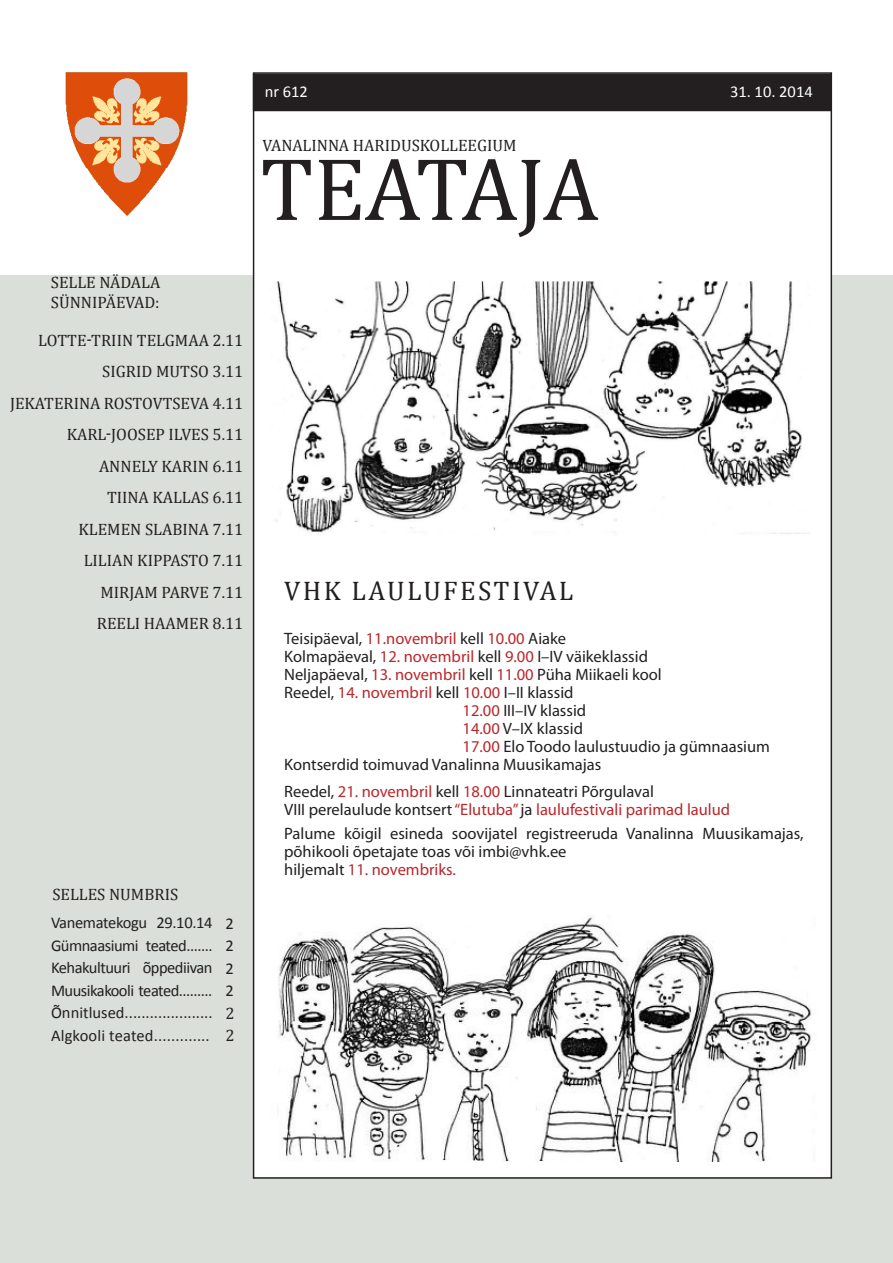
<style>
.page{position:relative;width:893px;height:1263px;background:#fff}
.page>*{position:absolute;margin:0;border:0;box-sizing:border-box;transform-origin:0 0}
.t1{font:90px "Cambria";letter-spacing:-.015em;color:#231f20}
.t2{font:27px "Cambria";letter-spacing:.09em;color:#231f20}
.t3{font:16.5px/18px "Myriad Pro";color:#231f20}
.t4{font:16.5px "Cambria";color:#231f20}
.t5{font:16.5px "Calibri";letter-spacing:-.03em;color:#231f20}
.t6{font:16.5px "Myriad Pro";color:#bb272b}
.t7{font:16.5px "Calibri";color:#231f20}
.t8{font:16.5px "Calibri";letter-spacing:.01em;color:#231f20}
.t9{font:16.5px "Calibri";color:#fff}
.s1{color:#bb272b}
.s2{color:#231f20}
</style>
<div class="page">
<div style="left:1px;top:276px;width:892px;height:987px;background:#dadfd9"></div>
<div style="left:254px;top:73px;width:577px;height:1105px;background:#fff"></div>
<div style="left:253px;top:74px;width:578px;height:37px;background:#231f20"></div>
<img style="left:65px;top:72px;width:123px;height:144px">
<img style="left:276px;top:281px;width:529px;height:253px">
<img style="left:278px;top:914px;width:534px;height:247px">
<p class="t4" style="left:51px;top:273px;width:111px">SELLE NÄDALA</p>
<p class="t4" style="left:51px;top:293px;width:110px">SÜNNIPÄEVAD:</p>
<p class="t4" style="left:38px;top:330px;width:207px">LOTTE-TRIIN TELGMAA 2.11</p>
<p class="t4" style="left:102px;top:362px;width:143px">SIGRID MUTSO 3.11</p>
<p class="t4" style="left:10px;top:393px;width:235px">JEKATERINA ROSTOVTSEVA 4.11</p>
<p class="t4" style="left:67px;top:425px;width:178px">KARL-JOOSEP ILVES 5.11</p>
<p class="t4" style="left:99px;top:456px;width:146px">ANNELY KARIN 6.11</p>
<p class="t4" style="left:107px;top:488px;width:138px">TIINA KALLAS 6.11</p>
<p class="t4" style="left:78px;top:519px;width:166px">KLEMEN SLABINA 7.11</p>
<p class="t4" style="left:84px;top:551px;width:161px">LILIAN KIPPASTO 7.11</p>
<p class="t4" style="left:101px;top:582px;width:144px">MIRJAM PARVE 7.11</p>
<p class="t4" style="left:97px;top:614px;width:148px">REELI HAAMER 8.11</p>
<p class="t4" style="left:52px;top:885px;width:127px">SELLES NUMBRIS</p>
<p class="t5" style="left:51px;top:912px;width:163px">Vanematekogu 29.10.14</p>
<p class="t5" style="left:51px;top:935px;width:163px">Gümnaasiumi teated.......</p>
<p class="t5" style="left:51px;top:957px;width:163px">Kehakultuuri õppediivan</p>
<p class="t5" style="left:51px;top:980px;width:163px">Muusikakooli teated.........</p>
<p class="t7" style="left:51px;top:1002px;width:163px">Õnnitlused.....................</p>
<p class="t8" style="left:51px;top:1025px;width:160px">Algkooli teated.............</p>
<p class="t5" style="left:226px;top:913px;width:10px">2</p>
<p class="t5" style="left:226px;top:935px;width:10px">2</p>
<p class="t5" style="left:226px;top:958px;width:10px">2</p>
<p class="t5" style="left:226px;top:980px;width:10px">2</p>
<p class="t4" style="left:226px;top:1003px;width:11px">2</p>
<p class="t4" style="left:226px;top:1026px;width:11px">2</p>
<p class="t9" style="left:265px;top:82px;width:45px">nr 612</p>
<p class="t9" style="left:730px;top:82px;width:84px">31. 10. 2014</p>
<p class="t4" style="left:263px;top:136px;width:256px">VANALINNA HARIDUSKOLLEEGIUM</p>
<p class="t1" style="left:260px;top:136px;width:340px">TEATAJA</p>
<p class="t2" style="left:284px;top:575px;width:291px">VHK LAULUFESTIVAL</p>
<p class="t3" style="left:284px;top:629px;width:283px">Teisipäeval, <span class="s1">11.novembril</span> kell <span class="s1">10.00</span> Aiake</p>
<p class="t3" style="left:284px;top:647px;width:365px">Kolmapäeval, <span class="s1">12. novembril</span> kell <span class="s1">9.00</span> I–IV väikeklassid</p>
<p class="t3" style="left:284px;top:665px;width:379px">Neljapäeval, <span class="s1">13. novembril</span> kell <span class="s1">11.00</span> Püha Miikaeli kool</p>
<p class="t3" style="left:284px;top:683px;width:291px">Reedel, <span class="s1">14. novembril</span> kell <span class="s1">10.00</span> I–II klassid</p>
<p class="t3" style="left:463px;top:701px;width:125px"><span class="s1">12.00</span> III–IV klassid</p>
<p class="t3" style="left:463px;top:719px;width:122px"><span class="s1">14.00</span> V–IX klassid</p>
<p class="t3" style="left:463px;top:737px;width:309px"><span class="s1">17.00</span> Elo Toodo laulustuudio ja gümnaasium</p>
<p class="t3" style="left:284px;top:755px;width:319px">Kontserdid toimuvad Vanalinna Muusikamajas</p>
<p class="t3" style="left:284px;top:782px;width:371px">Reedel, <span class="s1">21. novembril</span> kell <span class="s1">18.00</span> Linnateatri Põrgulaval</p>
<p class="t6" style="left:284px;top:800px;width:448px"><span class="s2">VIII perelaulude kontsert</span> “Elutuba” <span class="s2">ja</span> laulufestivali parimad laulud</p>
<p class="t3" style="left:284px;top:824px;width:521px">Palume kõigil esineda soovijatel registreeruda Vanalinna Muusikamajas, põhikooli õpetajate toas või imbi@vhk.ee</p>
<p class="t6" style="left:284px;top:860px;width:173px"><span class="s2">hiljemalt</span> 11. novembriks.</p>
</div>
